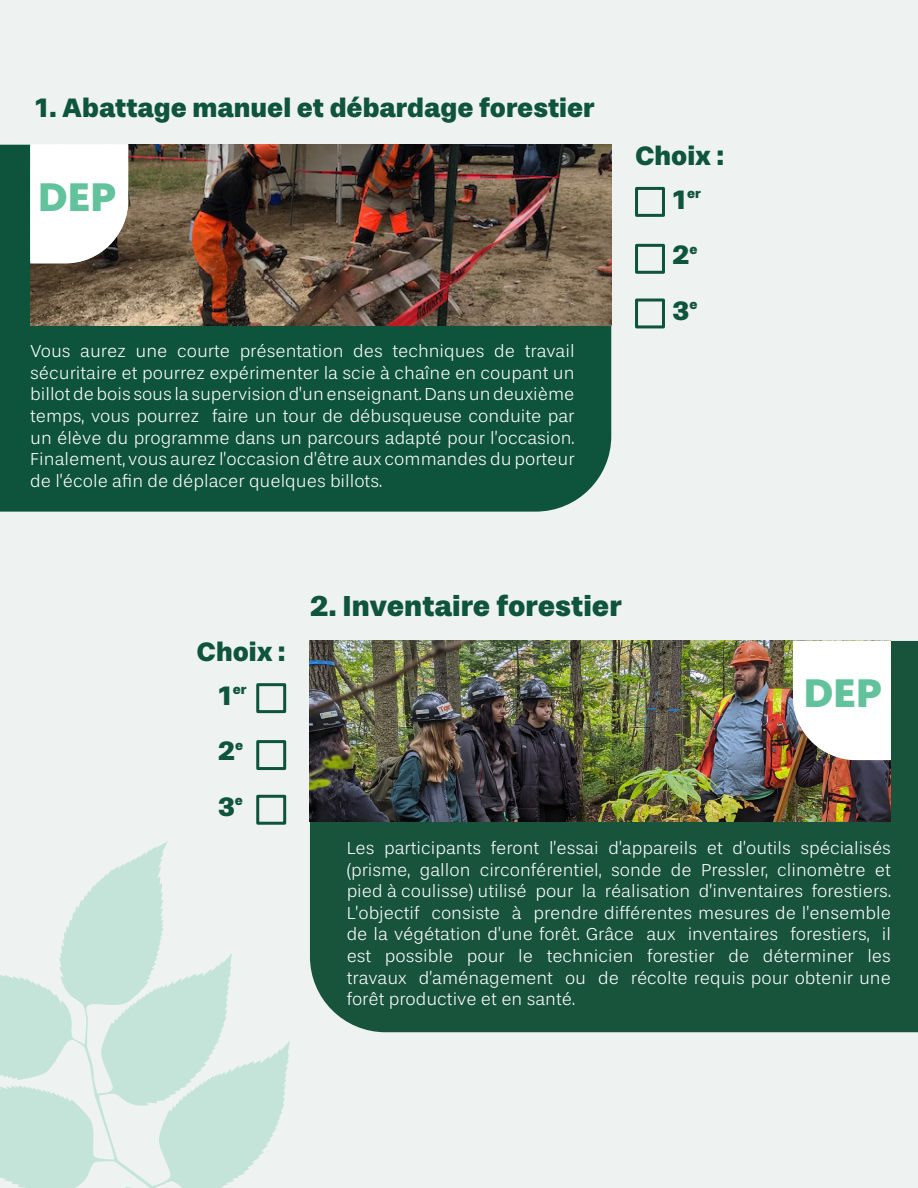
<style>
.page{position:relative;width:918px;height:1188px;background:#eef3f2}
.page>*{position:absolute;margin:0;border:0;box-sizing:border-box;transform-origin:0 0}
.t1{font:900 40.5px "Stevie Sans";color:#61c29b}
.t2{font:900 29.25px "Stevie Sans";color:#0f543d}
.t3{font:900 27px "Stevie Sans";color:#0f543d}
.Style_paragraphe_atelier{font:300 18px/21.6px "Stevie Sans";color:#fff;text-align:justify}
.t4{font:900 13.5px "Stevie Sans";color:#0f543d}
.s1{font-size:27px}
</style>
<div class="page">
<svg style="left:0;top:841px;width:290px;height:347px"></svg>
<div style="left:635px;top:187px;width:30px;height:30px;border:3px solid #0e543d"></div>
<div style="left:256px;top:683px;width:30px;height:30px;border:3px solid #0e543d"></div>
<div style="left:635px;top:244px;width:30px;height:30px;border:3px solid #0e543d"></div>
<div style="left:256px;top:740px;width:30px;height:30px;border:3px solid #0e543d"></div>
<div style="left:635px;top:299px;width:30px;height:29px;border:3px solid #0e543d"></div>
<div style="left:256px;top:795px;width:30px;height:30px;border:3px solid #0e543d"></div>
<div style="left:310px;top:641px;width:608px;height:391px;background:#17543b"></div>
<img style="left:310px;top:641px;width:581px;height:181px">
<div style="left:0;top:145px;width:611px;height:367px;background:#0e543d"></div>
<img style="left:30px;top:145px;width:581px;height:180px">
<svg style="left:30px;top:144px;width:98px;height:120px;background:#f0efef"></svg>
<svg style="left:793px;top:641px;width:98px;height:119px;background:#f2f1f0"></svg>
<p class="t3" style="left:35px;top:92px;width:561px">1. Abattage manuel et débardage forestier</p>
<h1 class="t1" style="left:38px;top:172px;width:80px">DEP</h1>
<p class="Style_paragraphe_atelier" style="left:30px;top:341px;width:546px">Vous aurez une courte présentation des techniques de travail sécuritaire et pourrez expérimenter la scie à chaîne en coupant un billot de bois sous la supervision d’un enseignant. Dans un deuxième temps, vous pourrez faire un tour de débusqueuse conduite par un élève du programme dans un parcours adapté pour l’occasion.<br>Finalement, vous aurez l’occasion d’être aux commandes du porteur de l’école afin de déplacer quelques billots.</p>
<h3 class="t3" style="left:635px;top:139px;width:90px">Choix :</h3>
<p class="t4" style="left:672px;top:185px;width:30px"><span class="s1">1</span>er</p>
<h3 class="t3" style="left:672px;top:238px;width:27px">2<sup>e</sup></h3>
<h3 class="t3" style="left:672px;top:294px;width:27px">3<sup>e</sup></h3>
<h3 class="t3" style="left:196px;top:635px;width:90px">Choix :</h3>
<p class="t4" style="left:218px;top:682px;width:30px"><span class="s1">1</span>er</p>
<h3 class="t3" style="left:218px;top:735px;width:27px">2<sup>e</sup></h3>
<h3 class="t3" style="left:218px;top:790px;width:27px">3<sup>e</sup></h3>
<p class="t2" style="left:310px;top:588px;width:313px">2. Inventaire forestier</p>
<h1 class="t1" style="left:804px;top:669px;width:80px">DEP</h1>
<p class="Style_paragraphe_atelier" style="left:347px;top:837px;width:546px">Les participants feront l’essai d’appareils et d’outils spécialisés (prisme, gallon circonférentiel, sonde de Pressler, clinomètre et pied à coulisse) utilisé pour la réalisation d’inventaires forestiers.<br>L’objectif consiste à prendre différentes mesures de l’ensemble de la végétation d’une forêt. Grâce aux inventaires forestiers, il est possible pour le technicien forestier de déterminer les travaux d’aménagement ou de récolte requis pour obtenir une forêt productive et en santé.</p>
</div>
